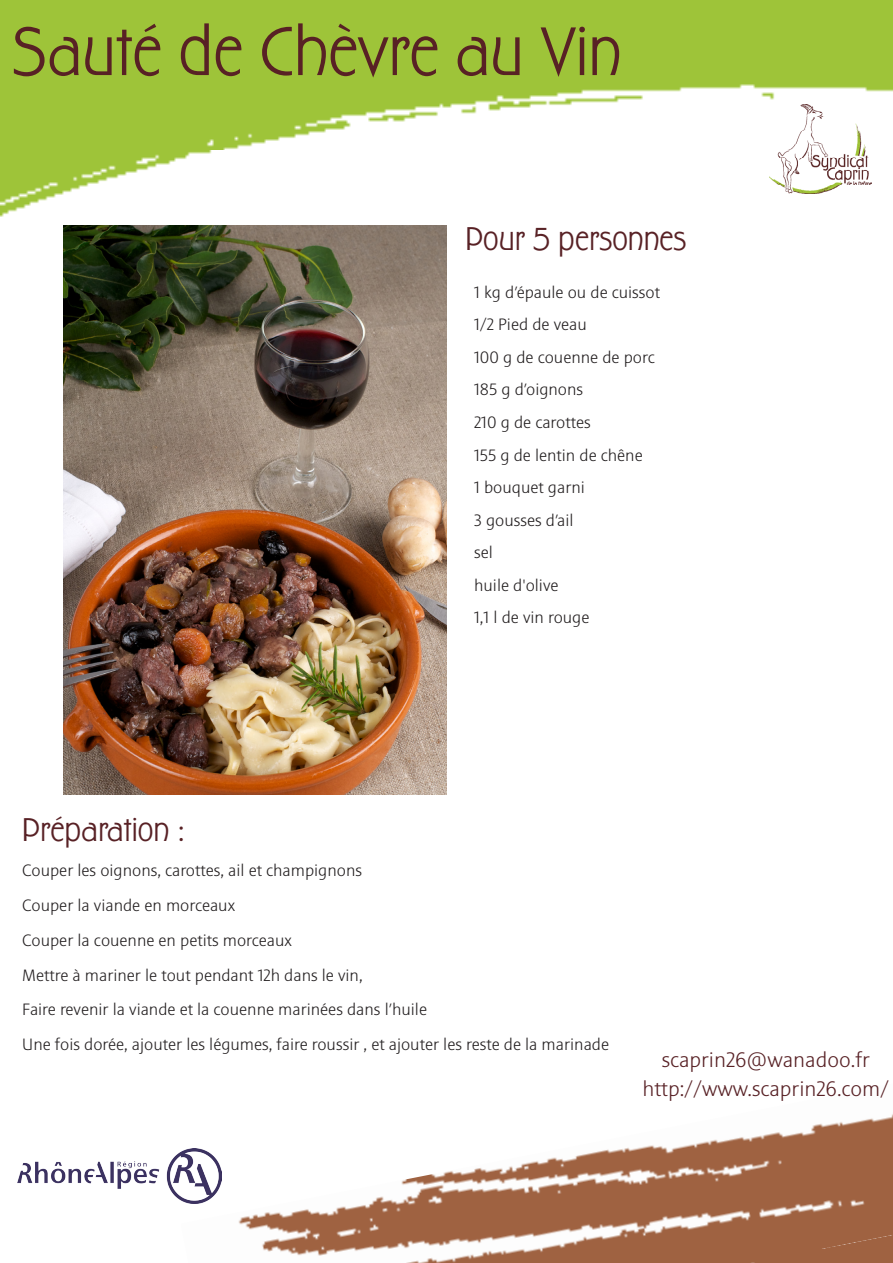
<style>
.page{position:relative;width:893px;height:1263px;background:#fff}
.page>*{position:absolute;margin:0;border:0;box-sizing:border-box;transform-origin:0 0}
.t1{font:75px "Hardwood LP Std";color:#582125}
.No_Spacing{font:36px "Hardwood LP Std";color:#582125}
.t2{font:300 21px "Sinova Pro";color:#582125}
.No_Spacing-2{font:300 16.5px "Sinova Pro";color:#231f20}
</style>
<div class="page">
<img style="left:0;top:0;width:893px;height:283px">
<img style="left:770px;top:104px;width:102px;height:89px">
<img style="left:64px;top:225px;width:382px;height:569px">
<img style="left:17px;top:1152px;width:164px;height:49px">
<img style="left:181px;top:1114px;width:712px;height:149px">
<div style="left:750px;top:1235px;width:143px;height:28px;background:#9f6241"></div>
<p class="t1" style="left:13px;top:10px;width:610px">Sauté de Chèvre au Vin</p>
<p class="No_Spacing" style="left:466px;top:219px;width:223px">Pour 5 personnes</p>
<p class="No_Spacing-2" style="left:474px;top:282px;width:187px">1 kg d’épaule ou de cuissot</p>
<p class="No_Spacing-2" style="left:474px;top:315px;width:114px">1/2 Pied de veau</p>
<p class="No_Spacing-2" style="left:474px;top:348px;width:182px">100 g de couenne de porc</p>
<p class="No_Spacing-2" style="left:474px;top:380px;width:111px">185 g d’oignons</p>
<p class="No_Spacing-2" style="left:474px;top:413px;width:118px">210 g de carottes</p>
<p class="No_Spacing-2" style="left:474px;top:445px;width:170px">155 g de lentin de chêne</p>
<p class="No_Spacing-2" style="left:474px;top:478px;width:112px">1 bouquet garni</p>
<p class="No_Spacing-2" style="left:474px;top:510px;width:101px">3 gousses d’ail</p>
<p class="No_Spacing-2" style="left:474px;top:543px;width:20px">sel</p>
<p class="No_Spacing-2" style="left:474px;top:575px;width:86px">huile d'olive</p>
<p class="No_Spacing-2" style="left:474px;top:608px;width:117px">1,1 l de vin rouge</p>
<p class="No_Spacing" style="left:22px;top:810px;width:164px">Préparation :</p>
<p class="No_Spacing-2" style="left:22px;top:861px;width:341px">Couper les oignons, carottes, ail et champignons</p>
<p class="No_Spacing-2" style="left:22px;top:896px;width:214px">Couper la viande en morceaux</p>
<p class="No_Spacing-2" style="left:22px;top:930px;width:271px">Couper la couenne en petits morceaux</p>
<p class="No_Spacing-2" style="left:22px;top:965px;width:342px">Mettre à mariner le tout pendant 12h dans le vin,</p>
<p class="No_Spacing-2" style="left:22px;top:1000px;width:406px">Faire revenir la viande et la couenne marinées dans l’huile</p>
<p class="No_Spacing-2" style="left:22px;top:1035px;width:588px">Une fois dorée, ajouter les légumes, faire roussir , et ajouter les reste de la marinade</p>
<p class="t2" style="left:662px;top:1047px;width:210px">scaprin26@wanadoo.fr</p>
<p class="t2" style="left:642px;top:1077px;width:248px">http://www.scaprin26.com/</p>
</div>
